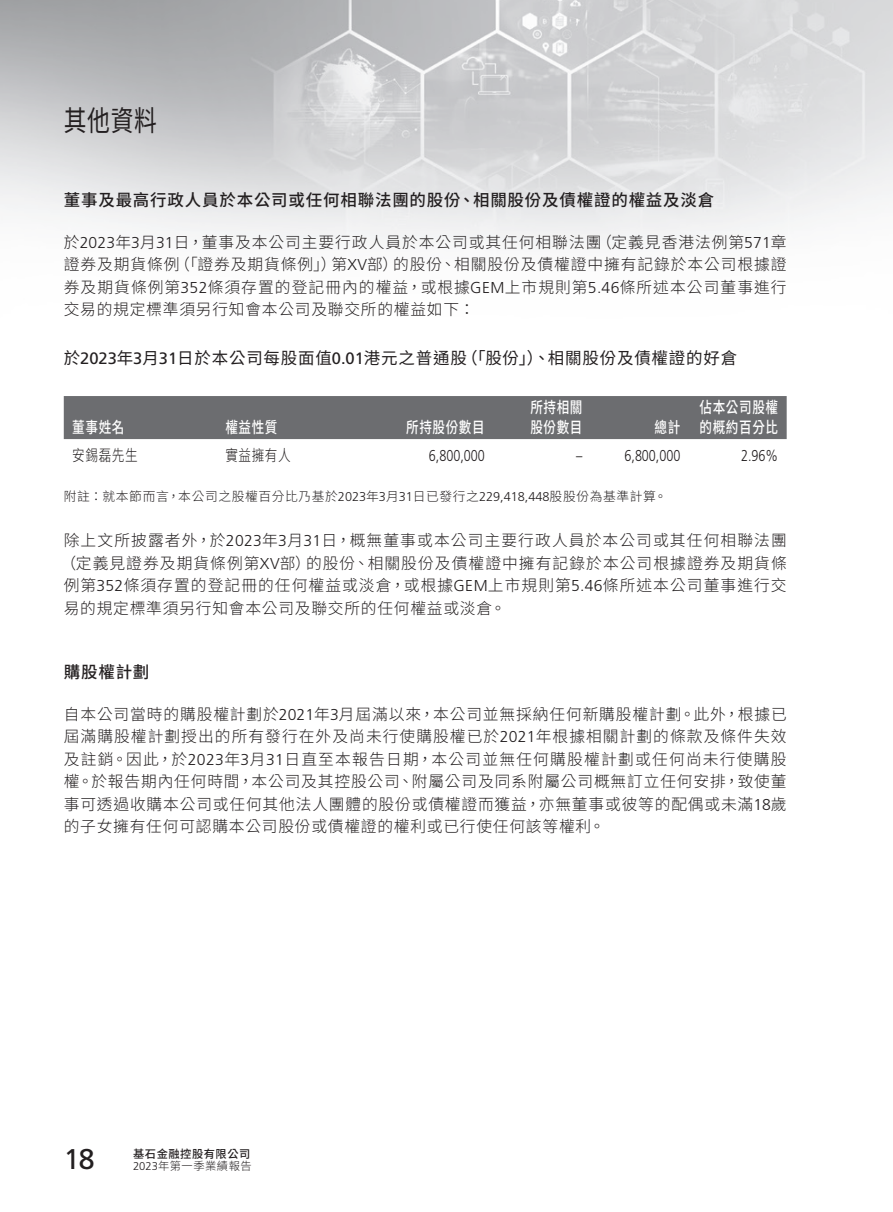
<style>
.page{position:relative;width:893px;height:1212px;background:#fff}
.page>*{position:absolute;margin:0;border:0;box-sizing:border-box;transform-origin:0 0}
.t1{font:28.5px "Source Han Sans TC";color:#231f20;scale:.8 1}
.t2{font:28.5px "Frutiger LT Std";color:#231f20}
.Heading_2{font:16.5px "Source Han Sans TC";letter-spacing:.05em;color:#231f20}
.Heading_1{font:500 16.5px "Source Han Sans TC";letter-spacing:.05em;color:#231f20}
.Body_Text{font:300 15.75px/22.5px "Source Han Sans TC";letter-spacing:.05em;color:#231f20;text-align:justify}
.Body_Text-2{font:500 15.75px/19.5px "Source Han Sans TC";letter-spacing:.05em;color:#fff;scale:.8 1}
.Body_Text-3{font:300 15.75px "Frutiger LT Std";color:#231f20;scale:.8 1}
.Body_Text-4{font:300 15.75px "Source Han Sans TC";letter-spacing:.05em;color:#231f20;scale:.8 1}
.Notes{font:300 12.75px "Source Han Sans TC";letter-spacing:.05em;color:#231f20}
.t3{font:500 11.25px/12px "Source Han Sans TC";letter-spacing:.05em;color:#231f20}
.s1{font-family:"Frutiger LT Std"}
.s2{font-family:"Frutiger LT Std";font-weight:300}
.s3{font-weight:300}
</style>
<div class="page">
<img style="left:0;top:0;width:893px;height:244px">
<div style="left:64px;top:396px;width:723px;height:43px;background:#6c6d70"></div>
<h1 class="t1" style="left:64px;top:104px;width:118px">其他資料</h1>
<p class="Heading_1" style="left:64px;top:191px;width:652px">董事及最高行政人員於本公司或任何相聯法團的股份、相關股份及債權證的權益及淡倉</p>
<p class="Body_Text" style="left:64px;top:231px;width:724px">於<span class="s1">2023</span>年<span class="s1">3</span>月<span class="s1">31</span>日，董事及本公司主要行政人員於本公司或其任何相聯法團（定義見香港法例第<span class="s1">571</span>章證券及期貨條例（「證券及期貨條例」）第<span class="s1">XV</span>部）的股份、相關股份及債權證中擁有記錄於本公司根據證券及期貨條例第<span class="s1">352</span>條須存置的登記冊內的權益，或根據<span class="s1">GEM</span>上市規則第<span class="s1">5.46</span>條所述本公司董事進行交易的規定標準須另行知會本公司及聯交所的權益如下：</p>
<p class="Heading_2" style="left:64px;top:349px;width:675px">於<span class="s1">2023</span>年<span class="s1">3</span>月<span class="s1">31</span>日於本公司每股面值<span class="s1">0.01</span>港元之普通股（「股份」）、相關股份及債權證的好倉</p>
<p class="Body_Text-2" style="left:72px;top:418px;width:67px">董事姓名</p>
<p class="Body_Text-2" style="left:225px;top:418px;width:67px">權益性質</p>
<p class="Body_Text-2" style="left:406px;top:418px;width:100px">所持股份數目</p>
<p class="Body_Text-2" style="left:530px;top:398px;width:67px">所持相關股份數目</p>
<p class="Body_Text-2" style="left:655px;top:418px;width:34px">總計</p>
<p class="Body_Text-2" style="left:699px;top:398px;width:100px">佔本公司股權的概約百分比</p>
<p class="Body_Text-4" style="left:72px;top:446px;width:83px">安錫磊先生</p>
<p class="Body_Text-4" style="left:225px;top:446px;width:83px">實益擁有人</p>
<p class="Body_Text-3" style="left:429px;top:447px;width:71px">6,800,000</p>
<p class="Body_Text-3" style="left:576px;top:447px;width:9px">–</p>
<p class="Body_Text-3" style="left:624px;top:447px;width:71px">6,800,000</p>
<p class="Body_Text-3" style="left:741px;top:447px;width:48px">2.96%</p>
<p class="Notes" style="left:64px;top:489px;width:605px">附註：就本節而言，本公司之股權百分比乃基於<span class="s1">2023</span>年<span class="s1">3</span>月<span class="s1">31</span>日已發行之<span class="s1">229,418,448</span>股股份為基準計算。</p>
<p class="Body_Text" style="left:60px;top:530px;width:728px">除上文所披露者外，於<span class="s1">2023</span>年<span class="s1">3</span>月<span class="s1">31</span>日，概無董事或本公司主要行政人員於本公司或其任何相聯法團（定義見證券及期貨條例第<span class="s1">XV</span>部）的股份、相關股份及債權證中擁有記錄於本公司根據證券及期貨條例第<span class="s1">352</span>條須存置的登記冊的任何權益或淡倉，或根據<span class="s1">GEM</span>上市規則第<span class="s1">5.46</span>條所述本公司董事進行交易的規定標準須另行知會本公司及聯交所的任何權益或淡倉。</p>
<p class="Heading_1" style="left:64px;top:663px;width:87px">購股權計劃</p>
<p class="Body_Text" style="left:64px;top:703px;width:724px">自本公司當時的購股權計劃於<span class="s1">2021</span>年<span class="s1">3</span>月屆滿以來，本公司並無採納任何新購股權計劃。此外，根據已屆滿購股權計劃授出的所有發行在外及尚未行使購股權已於<span class="s1">2021</span>年根據相關計劃的條款及條件失效及註銷。因此，於<span class="s1">2023</span>年<span class="s1">3</span>月<span class="s1">31</span>日直至本報告日期，本公司並無任何購股權計劃或任何尚未行使購股權。於報告期內任何時間，本公司及其控股公司、附屬公司及同系附屬公司概無訂立任何安排，致使董事可透過收購本公司或任何其他法人團體的股份或債權證而獲益，亦無董事或彼等的配偶或未滿<span class="s1">18</span>歲的子女擁有任何可認購本公司股份或債權證的權利或已行使任何該等權利。</p>
<h1 class="t2" style="left:64px;top:1142px;width:32px">18</h1>
<p class="t3" style="left:133px;top:1148px;width:120px">基石金融控股有限公司<br><span class="s2">2023</span><span class="s3">年第一季業績報告</span></p>
</div>
